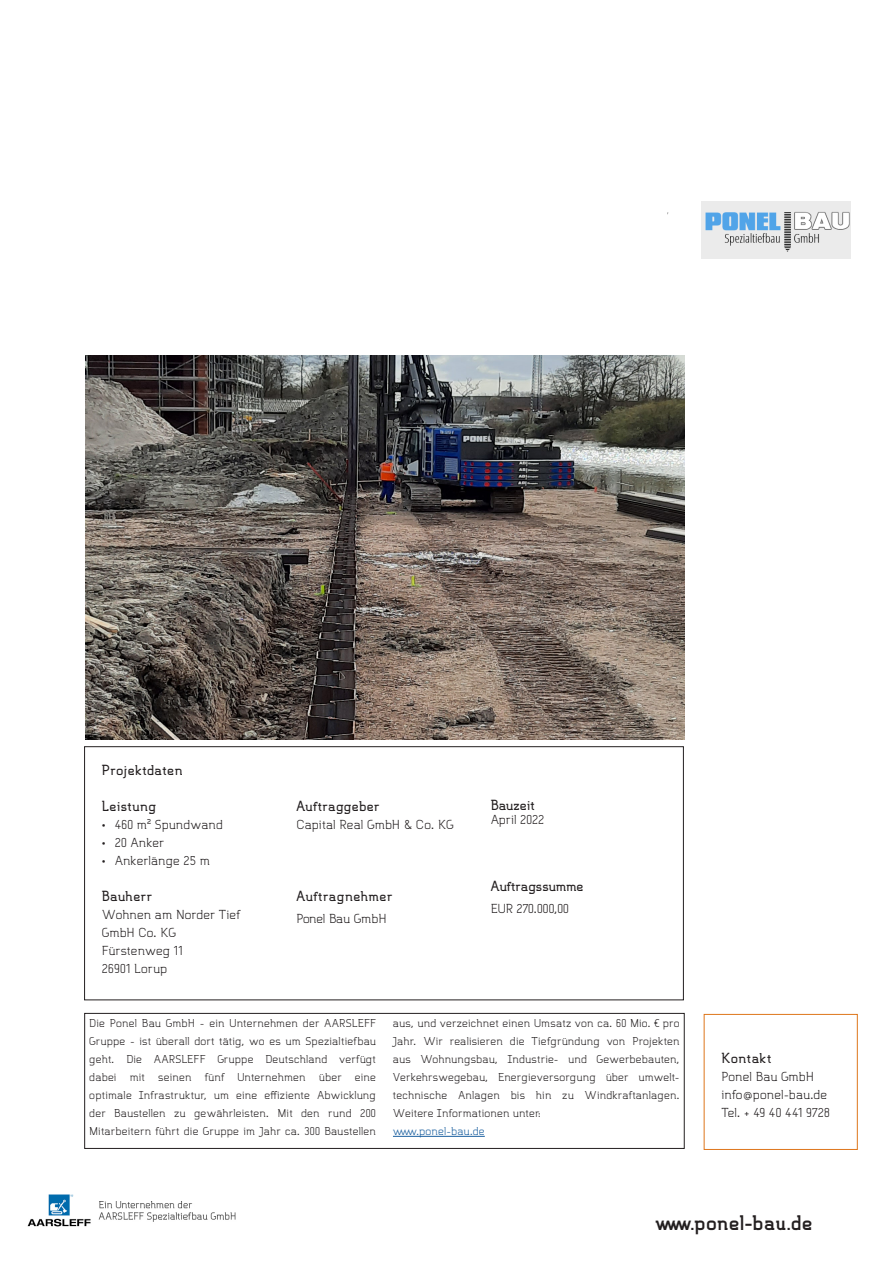
<style>
.page{position:relative;width:893px;height:1263px;background:#fff}
.page>*{position:absolute;margin:0;border:0;box-sizing:border-box;transform-origin:0 0}
.t1{font:800 20.4px "B Ruston.";letter-spacing:-.005em;color:#231f20}
.mellemrubrik{font:700 13.5px "B Ruston.";letter-spacing:.025em;color:#231f20}
.mellemrubrik-2{font:700 13.5px "B Ruston.";color:#231f20}
.Brød{font:700 13.5px "B Ruston.";letter-spacing:.025em;color:#231f20}
.Brød-2{font:12px "B Ruston.";letter-spacing:.01em;color:#231f20}
.Brød-3{font:12px "B Ruston.";letter-spacing:-.01em;color:#231f20}
.Brød-4{font:10.5px/18px "B Ruston.";letter-spacing:.015em;color:#231f20;text-align:justify}
.Brød-5{font:10.5px "B Ruston.";letter-spacing:.015em;color:#175d9e}
</style>
<div class="page">
<img style="left:702px;top:201px;width:148px;height:57px">
<img style="left:27px;top:1194px;width:209px;height:33px">
<hr style="left:393px;top:1136px;width:92px;height:1px;background:#175d9e">
<div style="left:84px;top:1013px;width:601px;height:136px;border:1px solid #231f20"></div>
<div style="left:704px;top:1014px;width:154px;height:136px;border:1px solid #de761b"></div>
<svg style="left:85px;top:355px;width:600px;height:384px;background:#67605b"></svg>
<div style="left:84px;top:746px;width:600px;height:254px;border:1px solid #231f20"></div>
<p class="mellemrubrik" style="left:102px;top:762px;width:82px">Projektdaten</p>
<p class="mellemrubrik" style="left:102px;top:798px;width:56px">Leistung</p>
<p class="Brød-2" style="left:102px;top:816px;width:122px">• 460 m² Spundwand</p>
<p class="Brød-2" style="left:102px;top:834px;width:64px">• 20 Anker</p>
<p class="Brød-2" style="left:102px;top:852px;width:110px">• Ankerlänge 25 m</p>
<p class="Brød" style="left:102px;top:888px;width:51px">Bauherr</p>
<p class="Brød-2" style="left:102px;top:906px;width:140px">Wohnen am Norder Tief</p>
<p class="Brød-2" style="left:102px;top:924px;width:75px">GmbH Co. KG</p>
<p class="Brød-2" style="left:102px;top:942px;width:82px">Fürstenweg 11</p>
<p class="Brød-2" style="left:102px;top:960px;width:67px">26901 Lorup</p>
<p class="Brød" style="left:296px;top:798px;width:85px">Auftraggeber</p>
<p class="Brød-2" style="left:296px;top:816px;width:158px">Capital Real GmbH &amp; Co. KG</p>
<p class="mellemrubrik" style="left:296px;top:888px;width:97px">Auftragnehmer</p>
<p class="Brød-3" style="left:296px;top:909px;width:92px">Ponel Bau GmbH</p>
<p class="mellemrubrik-2" style="left:491px;top:797px;width:45px">Bauzeit</p>
<p class="Brød-2" style="left:491px;top:811px;width:55px">April 2022</p>
<p class="mellemrubrik-2" style="left:491px;top:878px;width:94px">Auftragssumme</p>
<p class="Brød-2" style="left:491px;top:899px;width:80px">EUR 270.000,00</p>
<p class="Brød-4" style="left:89px;top:1013px;width:288px">Die Ponel Bau GmbH - ein Unternehmen der AARSLEFF Gruppe - ist überall dort tätig, wo es um Spezialtiefbau geht. Die AARSLEFF Gruppe Deutschland verfügt dabei</p>
<p class="Brød-4" style="left:130px;top:1067px;width:17px">mit</p>
<p class="Brød-4" style="left:158px;top:1067px;width:35px">seinen</p>
<p class="Brød-4" style="left:205px;top:1067px;width:21px">fünf</p>
<p class="Brød-4" style="left:237px;top:1067px;width:70px">Unternehmen</p>
<p class="Brød-4" style="left:319px;top:1067px;width:24px">über</p>
<p class="Brød-4" style="left:89px;top:1067px;width:288px;text-indent:266px">eine optimale Infrastruktur, um eine effiziente Abwicklung der Baustellen zu gewährleisten. Mit den rund 200<br>Mitarbeitern führt die Gruppe im Jahr ca. 300 Baustellen</p>
<p class="Brød-4" style="left:393px;top:1013px;width:288px">aus, und verzeichnet einen Umsatz von ca. 60 Mio. € pro Jahr. Wir realisieren die Tiefgründung von Projekten aus Wohnungsbau, Industrie- und Gewerbebauten, Verkehrswegebau, Energieversorgung über umwelt&shy;technische Anlagen bis hin zu Windkraftanlagen.<br>Weitere Informationen unter:</p>
<p class="Brød-5" style="left:393px;top:1123px;width:93px">www.ponel-bau.de</p>
<p class="mellemrubrik" style="left:721px;top:1050px;width:51px">Kontakt</p>
<p class="Brød-2" style="left:721px;top:1068px;width:94px">Ponel Bau GmbH</p>
<p class="Brød-2" style="left:721px;top:1086px;width:107px">info@ponel-bau.de</p>
<p class="Brød-2" style="left:721px;top:1104px;width:110px">Tel. + 49 40 441 9728</p>
<h1 class="t1" style="left:654px;top:1209px;width:160px">www.ponel-bau.de</h1>
</div>
